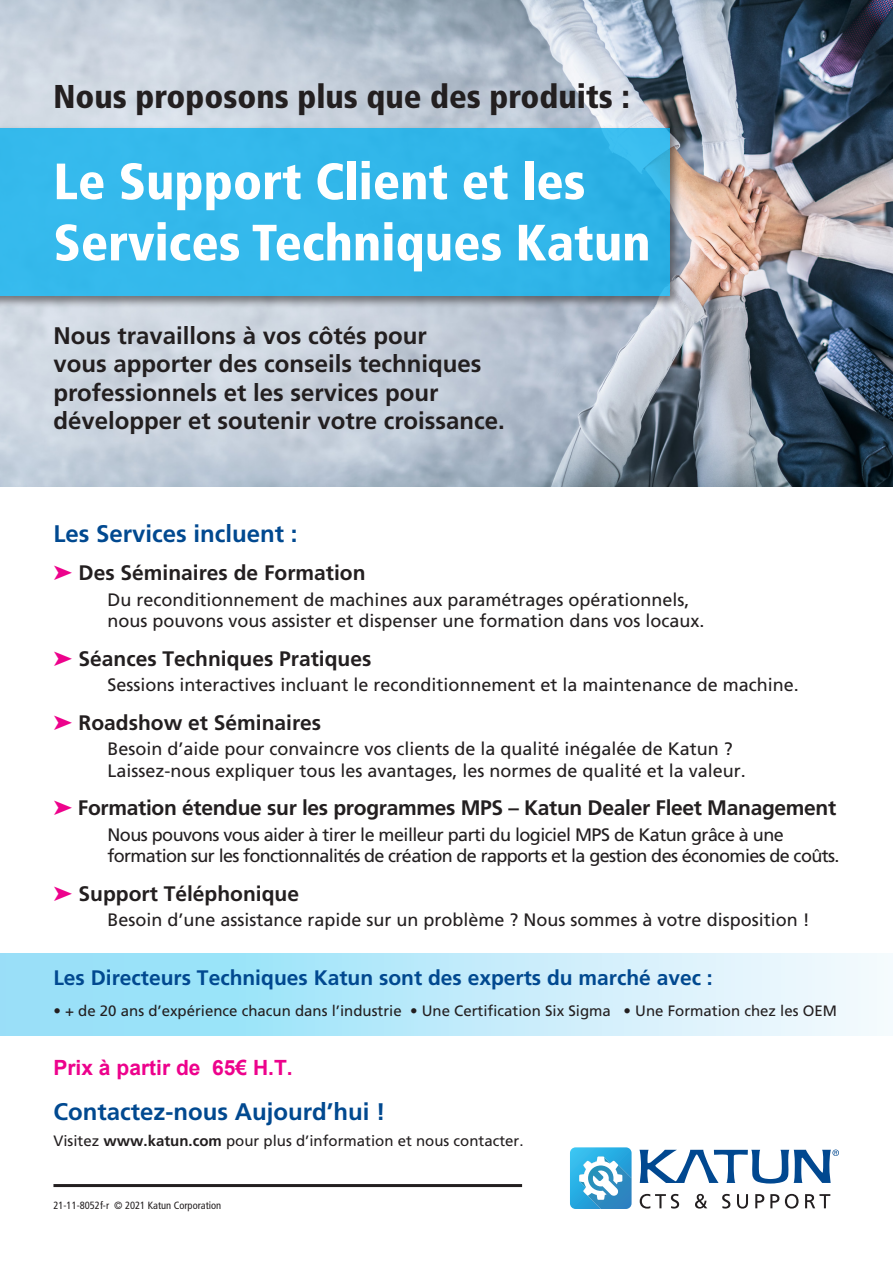
<style>
.page{position:relative;width:893px;height:1263px;background:#fff}
.page>*{position:absolute;margin:0;border:0;box-sizing:border-box;transform-origin:0 0}
.t1{font:900 condensed 51px/61.2px "Frutiger";color:#fff}
.t2{font:900 condensed 33px "Frutiger";color:#231f20}
.t3{font:700 24px/28.5px "Frutiger";color:#231f20}
.t4{font:700 24px "Frutiger";color:#014990}
.t5{font:700 21px "Frutiger";color:#231f20}
.t6{font:700 21px "Frutiger";color:#014990}
.t7{font:700 21px "Arial";color:#ed028c}
.t8{font:18px/21.6px "Frutiger";color:#231f20}
.t9{font:18px/21.6px "Frutiger";letter-spacing:-.035em;color:#231f20}
.t10{font:15px "Frutiger";color:#231f20}
.t11{font:condensed 10.5px "Frutiger";color:#231f20}
.s1{color:#ed028c}
.s2{font-weight:700}
</style>
<div class="page">
<div style="left:0;top:953px;width:893px;height:83px;background:linear-gradient(to right,#89ddf8,#f5f9fd)"></div>
<img style="left:0;top:0;width:893px;height:487px">
<div style="left:0;top:126px;width:682px;height:183px;background:#231f20;opacity:.75"></div>
<div style="left:0;top:128px;width:669px;height:168px;background:#33b7ea"></div>
<hr style="left:53px;top:1184px;width:469px;height:3px;background:#231f20">
<svg style="left:570px;top:1147px;width:62px;height:62px"></svg>
<svg style="left:639px;top:1149px;width:200px;height:34px"></svg>
<svg style="left:640px;top:1194px;width:39px;height:14px"></svg>
<svg style="left:695px;top:1194px;width:12px;height:14px"></svg>
<svg style="left:722px;top:1194px;width:8px;height:14px"></svg>
<svg style="left:737px;top:1194px;width:11px;height:14px"></svg>
<svg style="left:755px;top:1194px;width:9px;height:14px"></svg>
<svg style="left:770px;top:1194px;width:9px;height:14px"></svg>
<svg style="left:785px;top:1194px;width:13px;height:14px"></svg>
<svg style="left:805px;top:1194px;width:25px;height:14px"></svg>
<p class="t2" style="left:53px;top:76px;width:578px">Nous proposons plus que des produits :</p>
<p class="t1" style="left:53px;top:151px;width:599px">Le Support Client et les<br>Services Techniques Katun</p>
<p class="t3" style="left:53px;top:321px;width:453px">Nous travaillons à vos côtés pour<br>vous apporter des conseils techniques professionnels et les services pour développer et soutenir votre croissance.</p>
<p class="t4" style="left:53px;top:519px;width:246px">Les Services incluent :</p>
<p class="t5" style="left:53px;top:561px;width:314px"><span class="s1">➤</span> Des Séminaires de Formation</p>
<p class="t8" style="left:107px;top:588px;width:599px">Du reconditionnement de machines aux paramétrages opérationnels, nous pouvons vous assister et dispenser une formation dans vos locaux.</p>
<p class="t5" style="left:53px;top:646px;width:319px"><span class="s1">➤</span> Séances Techniques Pratiques</p>
<p class="t8" style="left:107px;top:674px;width:693px">Sessions interactives incluant le reconditionnement et la maintenance de machine.</p>
<p class="t5" style="left:53px;top:710px;width:269px"><span class="s1">➤</span> Roadshow et Séminaires</p>
<p class="t8" style="left:107px;top:738px;width:640px">Besoin d’aide pour convaincre vos clients de la qualité inégalée de Katun ?<br>Laissez-nous expliquer tous les avantages, les normes de qualité et la valeur.</p>
<p class="t5" style="left:53px;top:796px;width:784px"><span class="s1">➤</span> Formation étendue sur les programmes MPS – Katun Dealer Fleet Management</p>
<p class="t9" style="left:107px;top:823px;width:733px">Nous pouvons vous aider à tirer le meilleur parti du logiciel MPS de Katun grâce à une formation sur les fonctionnalités de création de rapports et la gestion des économies de coûts.</p>
<p class="t5" style="left:53px;top:881px;width:247px"><span class="s1">➤</span> Support Téléphonique</p>
<p class="t8" style="left:107px;top:909px;width:704px">Besoin d’une assistance rapide sur un problème ? Nous sommes à votre disposition !</p>
<p class="t6" style="left:53px;top:965px;width:661px">Les Directeurs Techniques Katun sont des experts du marché avec :</p>
<p class="t10" style="left:53px;top:1002px;width:785px">• + de 20 ans d’expérience chacun dans l’industrie • Une Certification Six Sigma • Une Formation chez les OEM</p>
<p class="t7" style="left:53px;top:1053px;width:241px">Prix à partir de 65€ H.T.</p>
<p class="t4" style="left:53px;top:1098px;width:333px">Contactez-nous Aujourd’hui !</p>
<p class="t10" style="left:53px;top:1132px;width:472px">Visitez <span class="s2">www.katun.com</span> pour plus d’information et nous contacter.</p>
<p class="t11" style="left:53px;top:1200px;width:169px">21-11-8052f-r © 2021 Katun Corporation</p>
</div>
